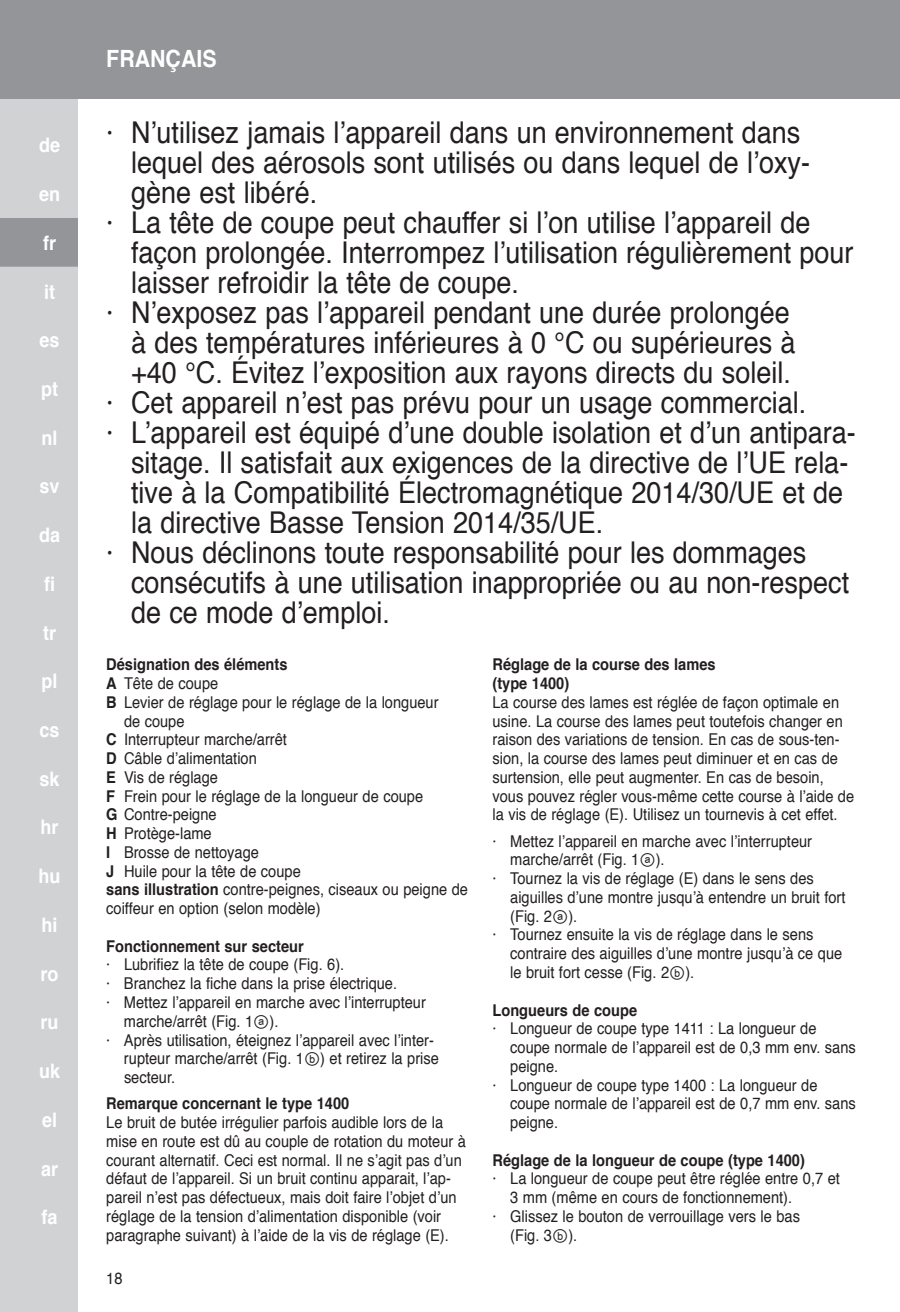
<style>
.page{position:relative;width:900px;height:1312px;background:#fff}
.page>*{position:absolute;margin:0;border:0;box-sizing:border-box;transform-origin:0 0}
.t1{font:30px "Helvetica";color:#231f20;scale:.9 1}
.t2{font:700 23.75px "Helvetica";color:#fff;scale:.9 1}
.t3{font:700 20px "Helvetica";color:#fff;scale:.9 1}
.t4{font:16.25px/18.8px "Helvetica";color:#231f20;scale:.9 1}
.t5{font:700 16.25px/18.8px "Helvetica";color:#231f20;scale:.9 1}
.s1{font-weight:700}
.s2{font-family:"Arial Unicode MS"}
</style>
<div class="page">
<div style="left:0;top:0;width:78px;height:1311px;background:#d1d2d4"></div>
<div style="left:0;top:0;width:900px;height:99px;background:#939598"></div>
<div style="left:0;top:218px;width:78px;height:48px;background:#939598"></div>
<p class="t3" style="left:39px;top:129px;width:25px">de</p>
<p class="t3" style="left:39px;top:178px;width:25px">en</p>
<p class="t3" style="left:43px;top:226px;width:16px">fr</p>
<p class="t3" style="left:44px;top:275px;width:14px">it</p>
<p class="t3" style="left:40px;top:324px;width:24px">es</p>
<p class="t3" style="left:41px;top:373px;width:20px">pt</p>
<p class="t3" style="left:42px;top:421px;width:19px">nl</p>
<p class="t3" style="left:40px;top:470px;width:24px">sv</p>
<p class="t3" style="left:39px;top:519px;width:25px">da</p>
<p class="t3" style="left:44px;top:567px;width:14px">fi</p>
<p class="t3" style="left:43px;top:616px;width:16px">tr</p>
<p class="t3" style="left:42px;top:665px;width:19px">pl</p>
<p class="t3" style="left:40px;top:713px;width:24px">cs</p>
<p class="t3" style="left:40px;top:762px;width:24px">sk</p>
<p class="t3" style="left:41px;top:811px;width:22px">hr</p>
<p class="t3" style="left:39px;top:859px;width:26px">hu</p>
<p class="t3" style="left:42px;top:908px;width:19px">hi</p>
<p class="t3" style="left:41px;top:957px;width:22px">ro</p>
<p class="t3" style="left:41px;top:1005px;width:22px">ru</p>
<p class="t3" style="left:39px;top:1054px;width:25px">uk</p>
<p class="t3" style="left:42px;top:1103px;width:18px">el</p>
<p class="t3" style="left:41px;top:1151px;width:20px">ar</p>
<p class="t3" style="left:42px;top:1200px;width:19px">fa</p>
<h2 class="t2" style="left:106px;top:40px;width:124px">FRANÇAIS</h2>
<h1 class="t1" style="left:106px;top:109px;width:773px">· N’utilisez jamais l’appareil dans un environnement dans</h1>
<h1 class="t1" style="left:131px;top:139px;width:756px">lequel des aérosols sont utilisés ou dans lequel de l’oxy-</h1>
<h1 class="t1" style="left:131px;top:169px;width:208px">gène est libéré.</h1>
<h1 class="t1" style="left:106px;top:199px;width:784px">· La tête de coupe peut chauffer si l’on utilise l’appareil de</h1>
<h1 class="t1" style="left:131px;top:229px;width:804px">façon prolongée. Interrompez l’utilisation régulièrement pour</h1>
<h1 class="t1" style="left:131px;top:259px;width:432px">laisser refroidir la tête de coupe.</h1>
<h1 class="t1" style="left:106px;top:289px;width:761px">· N’exposez pas l’appareil pendant une durée prolongée</h1>
<h1 class="t1" style="left:131px;top:319px;width:740px">à des températures inférieures à 0 °C ou supérieures à</h1>
<h1 class="t1" style="left:131px;top:349px;width:735px">+40 °C. Évitez l’exposition aux rayons directs du soleil.</h1>
<h1 class="t1" style="left:106px;top:379px;width:779px">· Cet appareil n’est pas prévu pour un usage commercial.</h1>
<h1 class="t1" style="left:106px;top:409px;width:834px">· L’appareil est équipé d’une double isolation et d’un antipara-</h1>
<h1 class="t1" style="left:131px;top:439px;width:798px">sitage. Il satisfait aux exigences de la directive de l’UE rela-</h1>
<h1 class="t1" style="left:131px;top:469px;width:793px">tive à la Compatibilité Électromagnétique 2014/30/UE et de</h1>
<h1 class="t1" style="left:131px;top:499px;width:526px">la directive Basse Tension 2014/35/UE.</h1>
<h1 class="t1" style="left:106px;top:529px;width:779px">· Nous déclinons toute responsabilité pour les dommages</h1>
<h1 class="t1" style="left:131px;top:559px;width:799px">consécutifs à une utilisation inappropriée ou au non-respect</h1>
<h1 class="t1" style="left:131px;top:589px;width:289px">de ce mode d’emploi.</h1>
<p class="t5" style="left:106px;top:655px;width:203px">Désignation des éléments</p>
<p class="t4" style="left:106px;top:674px;width:126px"><span class="s1">A</span> Tête de coupe</p>
<p class="t4" style="left:106px;top:693px;width:371px"><span class="s1">B</span> Levier de réglage pour le réglage de la longueur</p>
<p class="t4" style="left:124px;top:711px;width:69px">de coupe</p>
<p class="t4" style="left:106px;top:730px;width:202px"><span class="s1">C</span> Interrupteur marche/arrêt</p>
<p class="t4" style="left:106px;top:749px;width:169px"><span class="s1">D</span> Câble d’alimentation</p>
<p class="t4" style="left:106px;top:768px;width:126px"><span class="s1">E</span> Vis de réglage</p>
<p class="t4" style="left:106px;top:786px;width:354px"><span class="s1">F</span> Frein pour le réglage de la longueur de coupe</p>
<p class="t4" style="left:106px;top:805px;width:124px"><span class="s1">G</span> Contre-peigne</p>
<p class="t4" style="left:106px;top:824px;width:119px"><span class="s1">H</span> Protège-lame</p>
<p class="t4" style="left:106px;top:843px;width:171px"><span class="s1">I</span> Brosse de nettoyage</p>
<p class="t4" style="left:106px;top:861px;width:218px"><span class="s1">J</span> Huile pour la tête de coupe</p>
<p class="t4" style="left:106px;top:880px;width:403px"><span class="s1">sans illustration</span> contre-peignes, ciseaux ou peigne de</p>
<p class="t4" style="left:106px;top:899px;width:240px">coiffeur en option (selon modèle)</p>
<p class="t5" style="left:106px;top:936px;width:221px">Fonctionnement sur secteur</p>
<p class="t4" style="left:106px;top:955px;width:266px">· Lubrifiez la tête de coupe (Fig. 6).</p>
<p class="t4" style="left:106px;top:974px;width:325px">· Branchez la fiche dans la prise électrique.</p>
<p class="t4" style="left:106px;top:993px;width:357px">· Mettez l’appareil en marche avec l’interrupteur</p>
<p class="t4" style="left:124px;top:1011px;width:173px">marche/arrêt (Fig. 1<span class="s2">ⓐ</span>).</p>
<p class="t4" style="left:106px;top:1030px;width:366px">· Après utilisation, éteignez l’appareil avec l’inter-</p>
<p class="t4" style="left:124px;top:1049px;width:351px">rupteur marche/arrêt (Fig. 1<span class="s2">ⓑ</span>) et retirez la prise</p>
<p class="t4" style="left:124px;top:1068px;width:58px">secteur.</p>
<p class="t5" style="left:106px;top:1094px;width:272px">Remarque concernant le type 1400</p>
<p class="t4" style="left:106px;top:1113px;width:401px">Le bruit de butée irrégulier parfois audible lors de la mise en route est dû au couple de rotation du moteur à courant alternatif. Ceci est normal. Il ne s’agit pas d’un défaut de l’appareil. Si un bruit continu apparait, l’ap&shy;pareil n’est pas défectueux, mais doit faire l’objet d’un réglage de la tension d’alimentation disponible (voir paragraphe suivant) à l’aide de la vis de réglage (E).</p>
<p class="t5" style="left:493px;top:655px;width:249px">Réglage de la course des lames (type 1400)</p>
<p class="t4" style="left:493px;top:693px;width:403px">La course des lames est réglée de façon optimale en usine. La course des lames peut toutefois changer en raison des variations de tension. En cas de sous-ten&shy;sion, la course des lames peut diminuer et en cas de surtension, elle peut augmenter. En cas de besoin, vous pouvez régler vous-même cette course à l’aide de la vis de réglage (E). Utilisez un tournevis à cet effet.</p>
<p class="t4" style="left:493px;top:831px;width:357px">· Mettez l’appareil en marche avec l’interrupteur</p>
<p class="t4" style="left:510px;top:850px;width:173px">marche/arrêt (Fig. 1<span class="s2">ⓐ</span>).</p>
<p class="t4" style="left:493px;top:869px;width:358px">· Tournez la vis de réglage (E) dans le sens des</p>
<p class="t4" style="left:510px;top:888px;width:374px">aiguilles d’une montre jusqu’à entendre un bruit fort</p>
<p class="t4" style="left:510px;top:906px;width:76px">(Fig. 2<span class="s2">ⓐ</span>).</p>
<p class="t4" style="left:493px;top:925px;width:358px">· Tournez ensuite la vis de réglage dans le sens</p>
<p class="t4" style="left:510px;top:944px;width:370px">contraire des aiguilles d’une montre jusqu’à ce que</p>
<p class="t4" style="left:510px;top:963px;width:206px">le bruit fort cesse (Fig. 2<span class="s2">ⓑ</span>).</p>
<p class="t5" style="left:493px;top:1000px;width:162px">Longueurs de coupe</p>
<p class="t4" style="left:493px;top:1019px;width:361px">· Longueur de coupe type 1411 : La longueur de</p>
<p class="t4" style="left:510px;top:1038px;width:385px">coupe normale de l’appareil est de 0,3 mm env. sans</p>
<p class="t4" style="left:510px;top:1056px;width:55px">peigne.</p>
<p class="t4" style="left:493px;top:1075px;width:363px">· Longueur de coupe type 1400 : La longueur de</p>
<p class="t4" style="left:510px;top:1094px;width:385px">coupe normale de l’appareil est de 0,7 mm env. sans</p>
<p class="t4" style="left:510px;top:1113px;width:55px">peigne.</p>
<p class="t5" style="left:493px;top:1150px;width:349px">Réglage de la longueur de coupe (type 1400)</p>
<p class="t4" style="left:493px;top:1169px;width:387px">· La longueur de coupe peut être réglée entre 0,7 et</p>
<p class="t4" style="left:510px;top:1188px;width:315px">3 mm (même en cours de fonctionnement).</p>
<p class="t4" style="left:493px;top:1206px;width:343px">· Glissez le bouton de verrouillage vers le bas</p>
<p class="t4" style="left:510px;top:1225px;width:76px">(Fig. 3<span class="s2">ⓑ</span>).</p>
<p class="t4" style="left:106px;top:1268px;width:20px">18</p>
</div>
